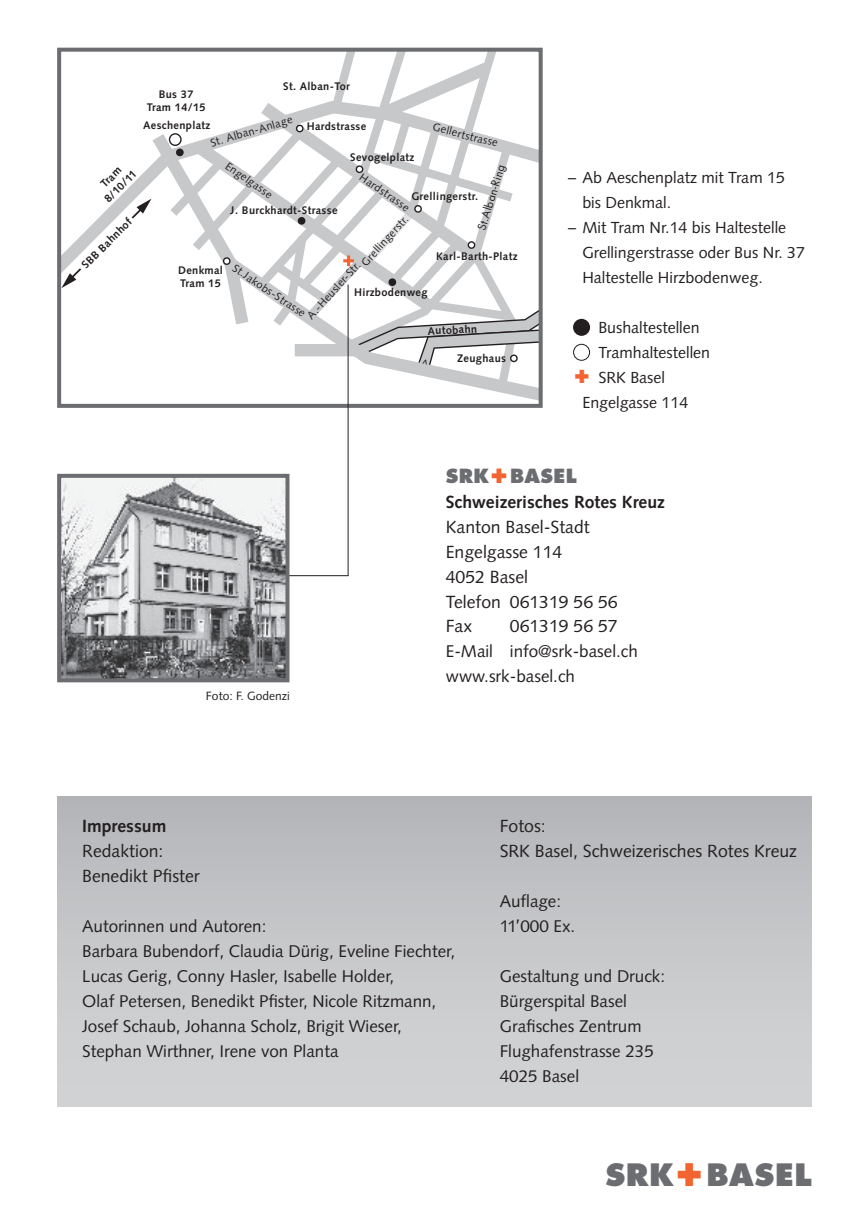
<style>
.page{position:relative;width:868px;height:1220px;background:#fff}
.page>*{position:absolute;margin:0;border:0;box-sizing:border-box;transform-origin:0 0}
.t1{font:800 30px "Futura Std";letter-spacing:.02em;color:#6c6d70}
.t2{font:800 19px "Futura Std";letter-spacing:.02em;color:#6c6d70}
.t3{font:17.6px/25px "Syntax LT Std";color:#231f20}
.t4{font:700 17.6px "Syntax LT Std";color:#231f20}
.t5{font:17px/25px "Syntax LT Std";color:#231f20}
.t6{font:16px/25px "Syntax LT Std";color:#231f20}
.t7{font:12px "Syntax LT Std";color:#231f20}
.t8{font:700 11px/13.2px "Syntax LT Std";letter-spacing:.03em;color:#231f20;text-align:center}
.t9{font:11px "Syntax LT Std";color:#231f20}
.t10{font:11px "Futura Std";color:#231f20}
.s1{font-family:"Syntax LT Std"}
.s2{font-family:"Futura Std";font-weight:800;font-size:22px;color:#f26430}
.s3{font-size:24px;color:#f26430}
.s4{font-size:18px}
.s5{font-size:38px;color:#f26430}
</style>
<div class="page">
<svg style="left:62px;top:53px;width:475px;height:350px"></svg>
<svg style="left:299px;top:219px;width:4px;height:4px"></svg>
<div style="left:297px;top:217px;width:8px;height:8px;border:1px solid #231f20;border-radius:50%"></div>
<svg style="left:178px;top:150px;width:4px;height:4px"></svg>
<div style="left:176px;top:148px;width:8px;height:8px;border:1px solid #231f20;border-radius:50%"></div>
<svg style="left:357px;top:167px;width:4px;height:4px"></svg>
<div style="left:355px;top:165px;width:8px;height:8px;border:1px solid #231f20;border-radius:50%"></div>
<div style="left:223px;top:258px;width:7px;height:6px;background:#fff;border-radius:50%"></div>
<div style="left:223px;top:257px;width:7px;height:8px;border:1px solid #231f20;border-radius:50%"></div>
<div style="left:296px;top:125px;width:7px;height:7px;background:#fff;border-radius:50%"></div>
<div style="left:296px;top:125px;width:7px;height:7px;border:1px solid #231f20;border-radius:50%"></div>
<svg style="left:132px;top:199px;width:19px;height:19px"></svg>
<svg style="left:62px;top:268px;width:19px;height:20px"></svg>
<div style="left:57px;top:48px;width:485px;height:360px;border:4px solid #6c6d70"></div>
<hr style="left:347px;top:284px;width:1px;height:291px;background:#231f20">
<hr style="left:267px;top:575px;width:81px;height:1px;background:#231f20">
<div style="left:573px;top:319px;width:17px;height:17px;background:#231f20;border-radius:50%"></div>
<div style="left:573px;top:344px;width:17px;height:17px;border:1px solid #231f20;border-radius:50%"></div>
<img style="left:62px;top:479px;width:222px;height:198px">
<div style="left:57px;top:474px;width:232px;height:208px;border:4px solid #6c6d70"></div>
<div style="left:57px;top:796px;width:754px;height:310px;background:linear-gradient(to bottom,#b6b7ba,#d5d6d8)"></div>
<svg style="left:343px;top:200px;width:197px;height:175px"></svg>
<p class="t8" style="left:147px;top:88px;width:60px">Bus 37<br>Tram 14/15</p>
<p class="t8" style="left:283px;top:79px;width:68px">St. Alban-Tor</p>
<p class="t9" style="left:209px;top:137px;width:87px;rotate:-17deg">St. Alban-Anlage</p>
<p class="t8" style="left:143px;top:119px;width:69px">Aeschenplatz</p>
<p class="t8" style="left:306px;top:120px;width:61px">Hardstrasse</p>
<p class="t9" style="left:434px;top:120px;width:68px;rotate:14deg">Gellertstrasse</p>
<p class="t9" style="left:364px;top:170px;width:59px;rotate:35deg">Hardstrasse</p>
<p class="t8" style="left:350px;top:151px;width:66px">Sevogelplatz</p>
<p class="t9" style="left:230px;top:159px;width:56px;rotate:35deg">Engelgasse</p>
<p class="t10" style="left:474px;top:228px;width:69px;rotate:-73deg">St<span class="s1">.</span>Alban-Ring</p>
<p class="t8" style="left:92px;top:187px;width:42px;rotate:-45deg">Tram<br>8/10/11</p>
<p class="t8" style="left:79px;top:262px;width:67px;rotate:-45deg">SBB Bahnhof</p>
<p class="t9" style="left:358px;top:260px;width:65px;rotate:-48deg">Grellingerstr.</p>
<p class="t8" style="left:411px;top:189px;width:68px">Grellingerstr.</p>
<p class="t8" style="left:230px;top:203px;width:108px">J. Burckhardt-Strasse</p>
<p class="t8" style="left:436px;top:250px;width:83px">Karl-Barth-Platz</p>
<p class="t9" style="left:304px;top:313px;width:75px;rotate:-48deg">A.-Heusler-Str.</p>
<p class="t9" style="left:237px;top:261px;width:87px;rotate:34deg">St.Jakobs-Strasse</p>
<p class="t8" style="left:178px;top:263px;width:46px;text-align:left">Denkmal<br>Tram 15</p>
<p class="t8" style="left:354px;top:286px;width:75px">Hirzbodenweg</p>
<p class="t8" style="left:427px;top:324px;width:51px;rotate:-3deg">Autobahn</p>
<p class="t8" style="left:457px;top:351px;width:50px">Zeughaus</p>
<p class="t6" style="left:582px;top:165px;width:204px;text-indent:-14px">– Ab Aeschenplatz mit Tram 15 bis Denkmal.</p>
<p class="t6" style="left:582px;top:215px;width:224px;text-indent:-14px">– Mit Tram Nr.14 bis Haltestelle<br>Grellingerstrasse oder Bus Nr. 37<br>Haltestelle Hirzbodenweg.</p>
<p class="t6" style="left:598px;top:315px;width:103px">Bushaltestellen</p>
<p class="t6" style="left:598px;top:340px;width:113px">Tramhaltestellen</p>
<p class="t6" style="left:573px;top:365px;width:93px"><span class="s2">+</span> SRK Basel</p>
<p class="t6" style="left:582px;top:390px;width:107px">Engelgasse 114</p>
<p class="t7" style="left:206px;top:689px;width:85px">Foto: F. Godenzi</p>
<p class="t2" style="left:445px;top:463px;width:132px">SRK<span class="s3">+</span>BASEL</p>
<p class="t4" style="left:445px;top:491px;width:220px">Schweizerisches Rotes Kreuz</p>
<p class="t3" style="left:445px;top:514px;width:173px">Kanton Basel-Stadt<br>Engelgasse 114<br>4052 Basel<br>Telefon 061319 56 56<br>Fax</p>
<p class="t3" style="left:509px;top:614px;width:109px">061319 56 57</p>
<p class="t5" style="left:445px;top:639px;width:193px">E-Mail info@srk-basel.ch www.srk-basel.ch</p>
<p class="t4" style="left:82px;top:815px;width:86px">Impressum</p>
<p class="t3" style="left:82px;top:838px;width:119px">Redaktion:<br>Benedikt Pfister</p>
<p class="t5" style="left:82px;top:913px;width:374px">Autorinnen und Autoren:<br>Barbara Bubendorf, Claudia Dürig, Eveline Fiechter, Lucas Gerig, Conny Hasler, Isabelle Holder,<br>Olaf Petersen, Benedikt Pfister, Nicole Ritzmann, Josef Schaub, Johanna Scholz, Brigit Wieser, Stephan Wirthner, Irene von Planta</p>
<p class="t3" style="left:499px;top:813px;width:299px">Fotos:<br>SRK Basel, Schweizerisches Rotes Kreuz</p>
<p class="t5" style="left:499px;top:888px;width:77px">Auflage:<br>11<span class="s4">’</span>000 Ex.</p>
<p class="t5" style="left:499px;top:963px;width:167px">Gestaltung und Druck:<br>Bürgerspital Basel<br>Grafisches Zentrum<br>Flughafenstrasse 235<br>4025 Basel</p>
<h1 class="t1" style="left:605px;top:1155px;width:208px">SRK<span class="s5">+</span>BASEL</h1>
</div>
